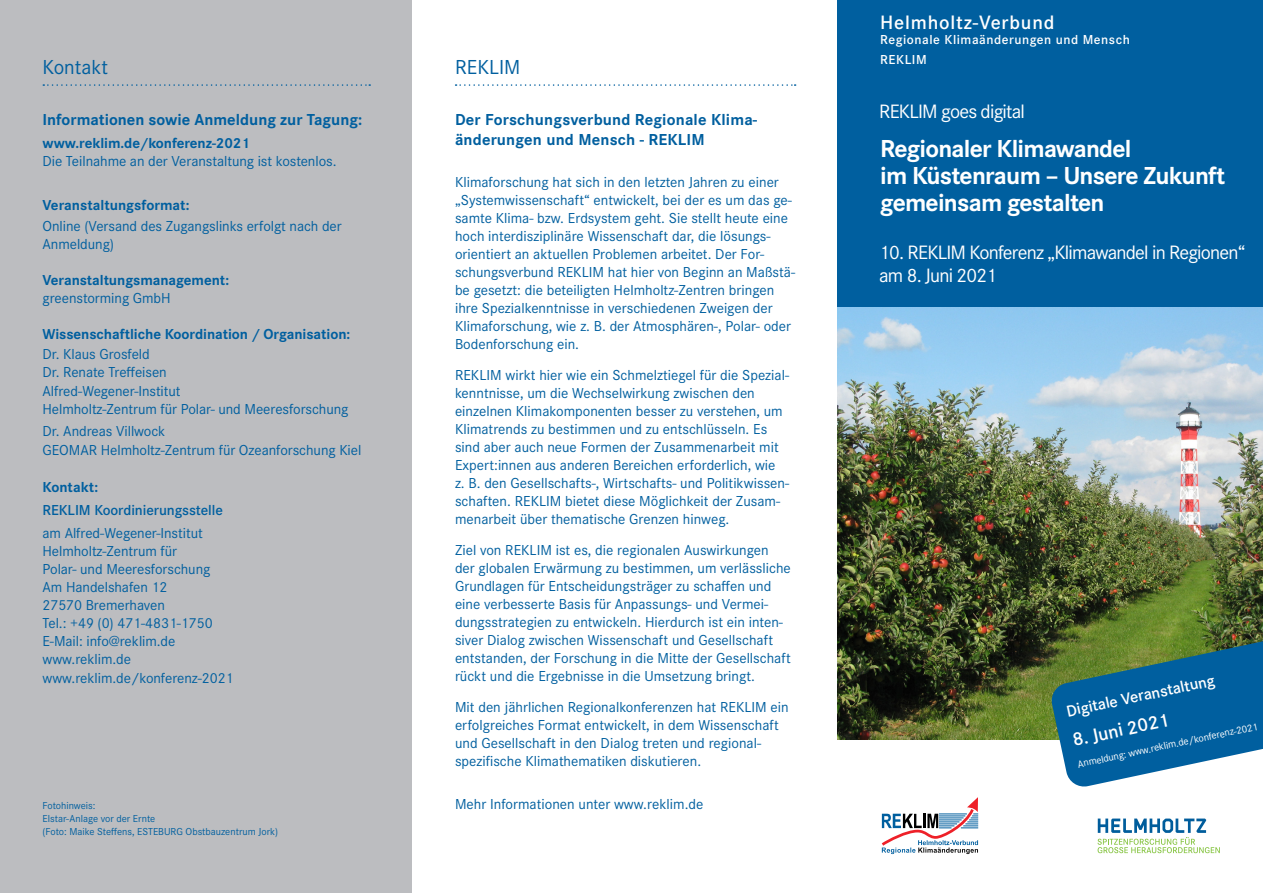
<style>
.page{position:relative;width:1263px;height:893px;background:#fff}
.page>*{position:absolute;margin:0;border:0;box-sizing:border-box;transform-origin:0 0}
.t1{font:700 25.5px/27px "Corporate S";letter-spacing:-.03em;color:#fff}
.t2{font:21px "Corporate S";color:#005f9f}
.t3{font:20.1px/22.5px "Corporate S";letter-spacing:-.04em;color:#fff}
.t4{font:600 20.1px "Corporate S";letter-spacing:.04em;color:#fff}
.t5{font:600 19.5px "Corporate S";color:#fff}
.t6{font:700 16.5px/19.8px "Corporate S";letter-spacing:.01em;color:#005f9f}
.t7{font:600 16.5px "Corporate S";color:#fff}
.t8{font:15px/18px "Corporate S";color:#005f9f}
.t9{font:700 15px "Corporate S";letter-spacing:-.005em;color:#005f9f}
.t10{font:600 15px "Corporate S";letter-spacing:-.005em;color:#005f9f}
.t11{font:600 13.5px "Corporate S";letter-spacing:.04em;color:#fff}
.t12{font:10.5px/12.6px "Corporate S";color:#005f9f}
.t13{font:10.5px "Corporate S";color:#fff}
</style>
<div class="page">
<img style="left:838px;top:306px;width:425px;height:433px">
<div style="left:838px;top:0;width:425px;height:306px;background:#005f9f"></div>
<div style="left:0;top:0;width:411px;height:893px;background:#bcbdc0"></div>
<svg style="left:456px;top:84px;width:340px;height:2px"></svg>
<svg style="left:43px;top:84px;width:327px;height:2px"></svg>
<svg style="left:881px;top:797px;width:97px;height:57px"></svg>
<svg style="left:1097px;top:818px;width:123px;height:35px"></svg>
<svg style="left:1050px;top:634px;width:213px;height:153px;background:#347993"></svg>
<p class="t2" style="left:43px;top:54px;width:67px">Kontakt</p>
<p class="t6" style="left:43px;top:109px;width:321px">Informationen sowie Anmeldung zur Tagung:</p>
<p class="t9" style="left:43px;top:133px;width:209px">www.reklim.de/konferenz-2021</p>
<p class="t8" style="left:43px;top:151px;width:295px">Die Teilnahme an der Veranstaltung ist kostenlos.</p>
<p class="t9" style="left:43px;top:195px;width:149px">Veranstaltungsformat:</p>
<p class="t8" style="left:43px;top:216px;width:301px">Online (Versand des Zugangslinks erfolgt nach der<br>Anmeldung)</p>
<p class="t9" style="left:43px;top:269px;width:188px">Veranstaltungsmanagement:</p>
<p class="t8" style="left:43px;top:288px;width:130px">greenstorming GmbH</p>
<p class="t9" style="left:43px;top:323px;width:309px">Wissenschaftliche Koordination / Organisation:</p>
<p class="t8" style="left:43px;top:344px;width:126px">Dr. Klaus Grosfeld<br>Dr. Renate Treffeisen</p>
<p class="t8" style="left:43px;top:381px;width:308px">Alfred-Wegener-Institut<br>Helmholtz-Zentrum für Polar- und Meeresforschung</p>
<p class="t8" style="left:43px;top:422px;width:124px">Dr. Andreas Villwock</p>
<p class="t8" style="left:43px;top:441px;width:320px">GEOMAR Helmholtz-Zentrum für Ozeanforschung Kiel</p>
<p class="t9" style="left:43px;top:477px;width:57px">Kontakt:</p>
<p class="t10" style="left:43px;top:500px;width:182px">REKLIM Koordinierungsstelle</p>
<p class="t8" style="left:43px;top:523px;width:169px">am Alfred-Wegener-Institut<br>Helmholtz-Zentrum für<br>Polar- und Meeresforschung</p>
<p class="t8" style="left:43px;top:577px;width:126px">Am Handelshafen 12</p>
<p class="t8" style="left:43px;top:595px;width:124px">27570 Bremerhaven</p>
<p class="t8" style="left:43px;top:613px;width:172px">Tel.: +49 (0) 471-4831-1750</p>
<p class="t8" style="left:43px;top:631px;width:134px">E-Mail: info@reklim.de www.reklim.de</p>
<p class="t8" style="left:43px;top:669px;width:193px">www.reklim.de/konferenz-2021</p>
<p class="t12" style="left:43px;top:799px;width:55px">Fotohinweis:</p>
<p class="t12" style="left:43px;top:812px;width:237px">Elstar-Anlage vor der Ernte<br>(Foto: Maike Steffens, ESTEBURG Obstbauzentrum Jork)</p>
<p class="t2" style="left:455px;top:54px;width:67px">REKLIM</p>
<p class="t6" style="left:455px;top:109px;width:304px">Der Forschungsverbund Regionale Klima&shy;änderungen und Mensch - REKLIM</p>
<p class="t8" style="left:455px;top:173px;width:342px">Klimaforschung hat sich in den letzten Jahren zu einer „Systemwissenschaft“ entwickelt, bei der es um das ge&shy;samte Klima- bzw. Erdsystem geht. Sie stellt heute eine hoch interdisziplinäre Wissenschaft dar, die lösungs&shy;orientiert an aktuellen Problemen arbeitet. Der For&shy;schungsverbund REKLIM hat hier von Beginn an Maßstä&shy;be gesetzt: die beteiligten Helmholtz-Zentren bringen ihre Spezialkenntnisse in verschiedenen Zweigen der Klimaforschung, wie z. B. der Atmosphären-, Polar- oder Bodenforschung ein.</p>
<p class="t8" style="left:455px;top:366px;width:336px">REKLIM wirkt hier wie ein Schmelztiegel für die Spezial&shy;kenntnisse, um die Wechselwirkung zwischen den einzelnen Klimakomponenten besser zu verstehen, um Klimatrends zu bestimmen und zu entschlüsseln. Es sind aber auch neue Formen der Zusammenarbeit mit Expert:innen aus anderen Bereichen erforderlich, wie<br>z. B. den Gesellschafts-, Wirtschafts- und Politikwissen&shy;schaften. REKLIM bietet diese Möglichkeit der Zusam&shy;menarbeit über thematische Grenzen hinweg.</p>
<p class="t8" style="left:455px;top:540px;width:337px">Ziel von REKLIM ist es, die regionalen Auswirkungen der globalen Erwärmung zu bestimmen, um verlässliche Grundlagen für Entscheidungsträger zu schaffen und eine verbesserte Basis für Anpassungs- und Vermei&shy;dungsstrategien zu entwickeln. Hierdurch ist ein inten&shy;siver Dialog zwischen Wissenschaft und Gesellschaft entstanden, der Forschung in die Mitte der Gesellschaft rückt und die Ergebnisse in die Umsetzung bringt.</p>
<p class="t8" style="left:455px;top:697px;width:335px">Mit den jährlichen Regionalkonferenzen hat REKLIM ein erfolgreiches Format entwickelt, in dem Wissenschaft und Gesellschaft in den Dialog treten und regional&shy;spezifische Klimathematiken diskutieren.</p>
<p class="t8" style="left:455px;top:795px;width:250px">Mehr Informationen unter www.reklim.de</p>
<p class="t4" style="left:880px;top:9px;width:176px">Helmholtz-Verbund</p>
<p class="t11" style="left:880px;top:31px;width:251px">Regionale Klimaänderungen und Mensch</p>
<p class="t11" style="left:880px;top:50px;width:48px">REKLIM</p>
<p class="t3" style="left:879px;top:100px;width:147px">REKLIM goes digital</p>
<p class="t1" style="left:880px;top:134px;width:347px">Regionaler Klimawandel<br>im Küstenraum – Unsere Zukunft gemeinsam gestalten</p>
<p class="t3" style="left:879px;top:241px;width:368px">10. REKLIM Konferenz „Klimawandel in Regionen“ am 8. Juni 2021</p>
<p class="t7" style="left:1064px;top:700px;width:153px;rotate:-12deg">Digitale Veranstaltung</p>
<p class="t5" style="left:1070px;top:727px;width:100px;rotate:-12deg">8. Juni 2021</p>
<p class="t13" style="left:1076px;top:757px;width:186px;rotate:-12deg">Anmeldung: www.reklim.de/konferenz-2021</p>
</div>
